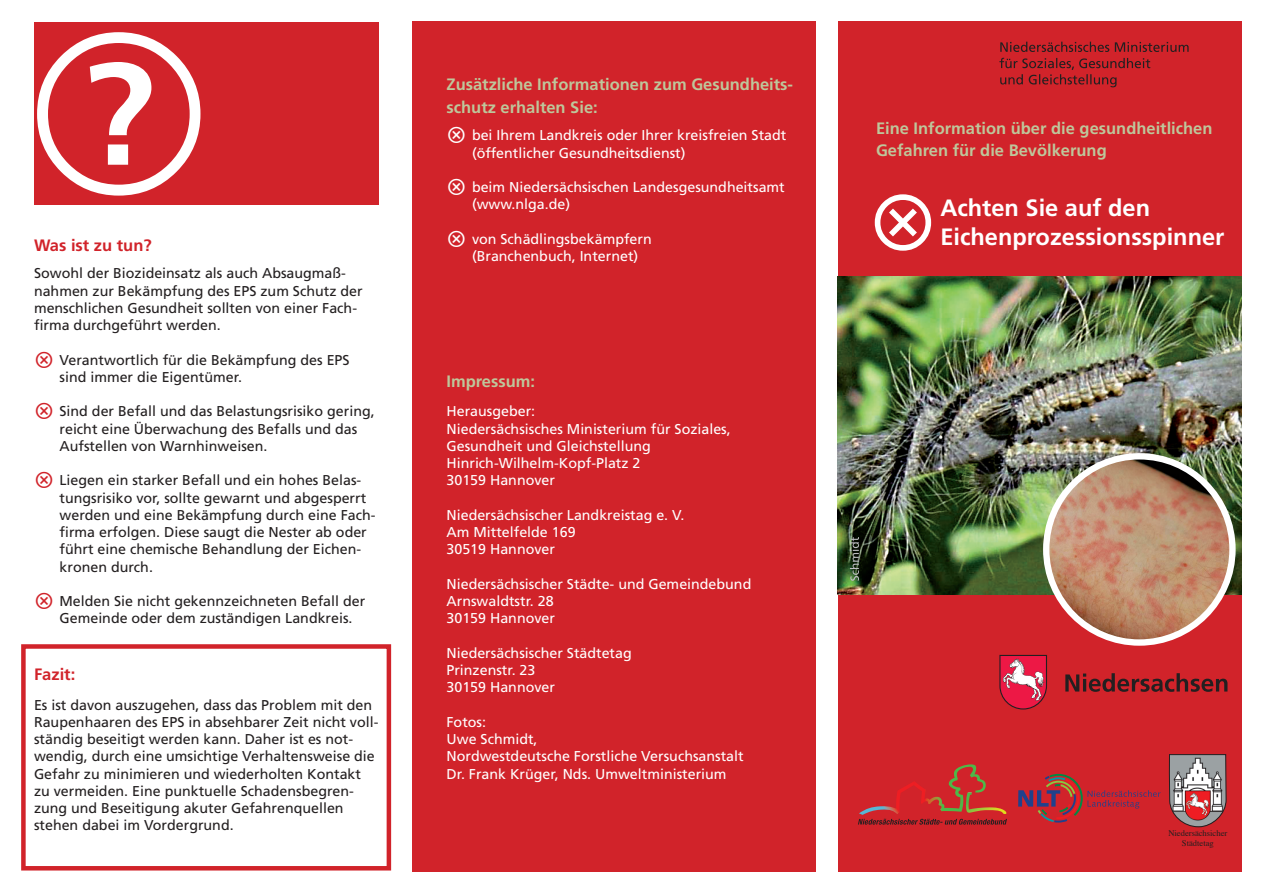
<style>
.page{position:relative;width:1263px;height:893px;background:#fff}
.page>*{position:absolute;margin:0;border:0;box-sizing:border-box;transform-origin:0 0}
.t1{font:700 144.75px "Frutiger";color:#fff}
.t2{font:700 23.55px/29px "Frutiger";color:#fff}
.t3{font:700 16.5px/22.5px "Frutiger";color:#bec79b}
.t4{font:700 16.5px "Frutiger";color:#d1232a}
.t5{font:14.25px/17.2px "Frutiger";color:#231f20}
.t6{font:14.25px/17.2px "Frutiger";color:#fff}
.t7{font:8.55px/10.4px "Times";color:#231f20;text-align:center}
</style>
<div class="page">
<div style="left:34px;top:22px;width:344px;height:182px;background:#d1232a"></div>
<div style="left:838px;top:21px;width:404px;height:851px;background:#d1232a"></div>
<div style="left:412px;top:21px;width:404px;height:851px;background:#d1232a"></div>
<img style="left:838px;top:277px;width:404px;height:317px">
<div style="left:21px;top:644px;width:370px;height:226px;border:4px solid #d1232a"></div>
<img style="left:1046px;top:457px;width:186px;height:184px">
<div style="left:1043px;top:453px;width:192px;height:193px;border:6px solid #fff;border-radius:50%"></div>
<svg style="left:850px;top:537px;width:9px;height:44px"></svg>
<svg style="left:858px;top:754px;width:368px;height:74px"></svg>
<svg style="left:1065px;top:673px;width:162px;height:19px"></svg>
<svg style="left:999px;top:655px;width:48px;height:54px;background:#d44560"></svg>
<svg style="left:999px;top:58px;width:151px;height:29px"></svg>
<svg style="left:1000px;top:42px;width:188px;height:10px"></svg>
<h1 class="t1" style="left:83px;top:29px;width:74px">?</h1>
<p class="t4" style="left:34px;top:236px;width:119px">Was ist zu tun?</p>
<p class="t5" style="left:34px;top:265px;width:330px">Sowohl der Biozideinsatz als auch Absaugmaß&shy;nahmen zur Bekämpfung des EPS zum Schutz der menschlichen Gesundheit sollten von einer Fach&shy;firma durchgeführt werden.</p>
<p class="t5" style="left:60px;top:351px;width:292px">Verantwortlich für die Bekämpfung des EPS sind immer die Eigentümer.</p>
<p class="t5" style="left:60px;top:403px;width:317px">Sind der Befall und das Belastungsrisiko gering, reicht eine Überwachung des Befalls und das<br>Aufstellen von Warnhinweisen.</p>
<p class="t5" style="left:60px;top:472px;width:317px">Liegen ein starker Befall und ein hohes Belas&shy;tungsrisiko vor, sollte gewarnt und abgesperrt werden und eine Bekämpfung durch eine Fach&shy;firma erfolgen. Diese saugt die Nester ab oder führt eine chemische Behandlung der Eichen&shy;kronen durch.</p>
<p class="t5" style="left:60px;top:592px;width:307px">Melden Sie nicht gekennzeichneten Befall der<br>Gemeinde oder dem zuständigen Landkreis.</p>
<p class="t4" style="left:34px;top:665px;width:43px">Fazit:</p>
<p class="t5" style="left:34px;top:696px;width:346px">Es ist davon auszugehen, dass das Problem mit den Raupenhaaren des EPS in absehbarer Zeit nicht voll&shy;ständig beseitigt werden kann. Daher ist es not&shy;wendig, durch eine umsichtige Verhaltensweise die Gefahr zu minimieren und wiederholten Kontakt zu vermeiden. Eine punktuelle Schadensbegren&shy;zung und Beseitigung akuter Gefahrenquellen stehen dabei im Vordergrund.</p>
<p class="t3" style="left:446px;top:73px;width:348px">Zusätzliche Informationen zum Gesundheits&shy;schutz erhalten Sie:</p>
<p class="t6" style="left:472px;top:127px;width:316px">bei Ihrem Landkreis oder Ihrer kreisfreien Stadt (öffentlicher Gesundheitsdienst)</p>
<p class="t6" style="left:472px;top:178px;width:314px">beim Niedersächsischen Landesgesundheitsamt (www.nlga.de)</p>
<p class="t6" style="left:472px;top:230px;width:181px">von Schädlingsbekämpfern (Branchenbuch, Internet)</p>
<p class="t3" style="left:446px;top:370px;width:90px">Impressum:</p>
<p class="t6" style="left:446px;top:403px;width:286px">Herausgeber:<br>Niedersächsisches Ministerium für Soziales,<br>Gesundheit und Gleichstellung<br>Hinrich-Wilhelm-Kopf-Platz 2<br>30159 Hannover</p>
<p class="t6" style="left:446px;top:506px;width:239px">Niedersächsischer Landkreistag e. V.<br>Am Mittelfelde 169<br>30519 Hannover</p>
<p class="t6" style="left:446px;top:575px;width:306px">Niedersächsischer Städte- und Gemeindebund<br>Arnswaldtstr. 28<br>30159 Hannover</p>
<p class="t6" style="left:446px;top:644px;width:187px">Niedersächsischer Städtetag<br>Prinzenstr. 23<br>30159 Hannover</p>
<p class="t6" style="left:446px;top:713px;width:299px">Fotos:<br>Uwe Schmidt,<br>Nordwestdeutsche Forstliche Versuchsanstalt<br>Dr. Frank Krüger, Nds. Umweltministerium</p>
<p class="t3" style="left:876px;top:117px;width:338px">Eine Information über die gesundheitlichen<br>Gefahren für die Bevölkerung</p>
<h2 class="t2" style="left:940px;top:193px;width:286px">Achten Sie auf den<br>Eichenprozessionsspinner</h2>
<p class="t7" style="left:1168px;top:828px;width:61px">Niedersächsicher<br>Städtetag</p>
</div>
